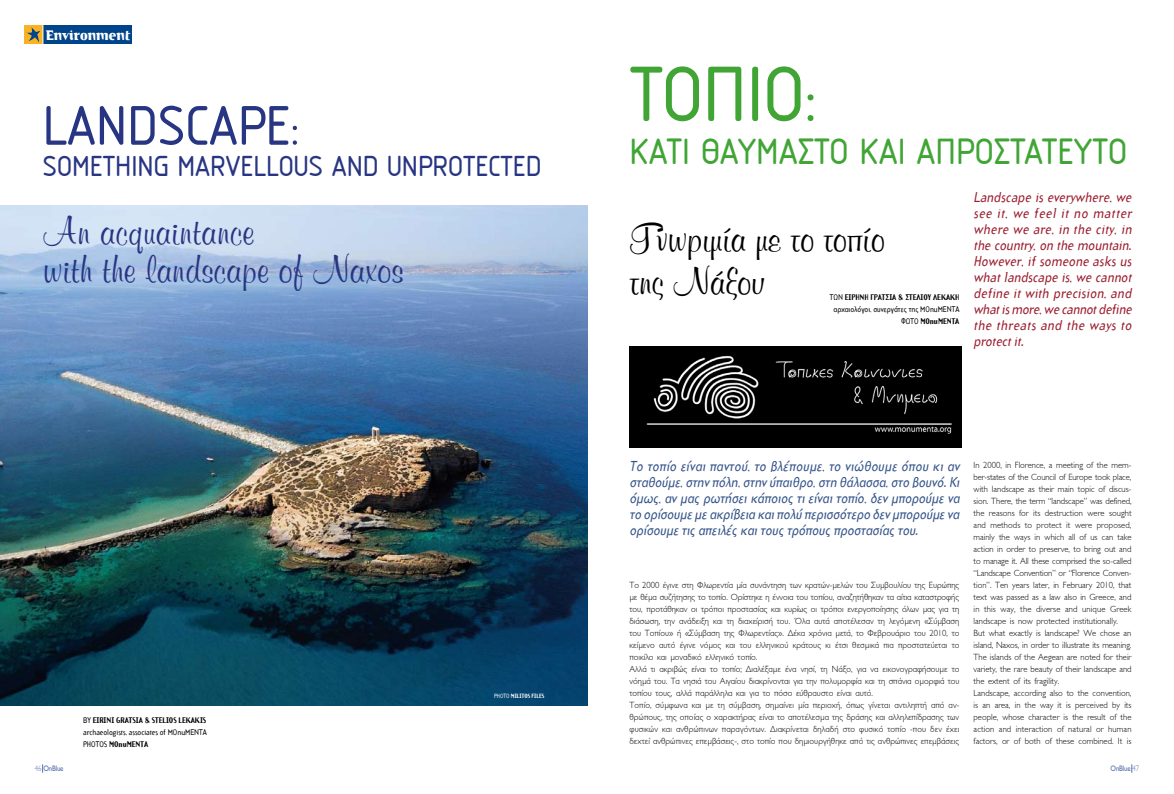
<style>
.page{position:relative;width:1174px;height:794px;background:#fff}
.page>*{position:absolute;margin:0;border:0;box-sizing:border-box;transform-origin:0 0}
.t1{font:81.5px "PF Isonorm";color:#40a535}
.t2{font:58px "PF Isonorm";color:#273583}
.t3{font:40px/38px "PF Flash Back Normal";color:#273583}
.t4{font:40px/43px "PF Flash Back Normal";color:#000}
.t5{font:38px "PF Isonorm";color:#40a535}
.t6{font:30px "PF Isonorm";color:#273583}
.t7{font:italic 14px/16px "CF Spookie";color:#335388;text-align:justify;scale:.95 1}
.t8{font:italic 14px/16px "CF Spookie";color:#9b1b2b;text-align:justify;scale:.95 1}
.t9{font:800 14px "CF Derrida";color:#fff}
.t10{font:300 9px/12px "CF Jill";color:#000;scale:.95 1}
.t11{font:8px/12px "CF Spookie";color:#000;text-align:justify;scale:.95 1}
.t12{font:700 8px "CF Spookie";color:#000;scale:.95 1}
.t13{font:8px "CF Jill";letter-spacing:-.025em;color:#5470ab;scale:.85 1}
.t14{font:700 6px "CF Spookie";color:#fff;scale:.95 1}
.s1{font-weight:700}
.s2{font-weight:400}
.s3{font-weight:300}
</style>
<div class="page">
<div style="left:42px;top:26px;width:90px;height:18px;background:#00458b"></div>
<svg style="left:24px;top:26px;width:19px;height:18px"></svg>
<svg style="left:26px;top:27px;width:6px;height:6px"></svg>
<svg style="left:43px;top:25px;width:1px;height:19px"></svg>
<img style="left:0;top:206px;width:587px;height:499px">
<img style="left:629px;top:346px;width:332px;height:101px">
<h3 class="t9" style="left:45px;top:27px;width:87px">Environment</h3>
<h2 class="t2" style="left:43px;top:94px;width:258px">LANDSCAPE:</h2>
<h3 class="t6" style="left:43px;top:149px;width:500px">SOMETHING MARVELLOUS AND UNPROTECTED</h3>
<h3 class="t3" style="left:43px;top:211px;width:362px">An acquaintance<br>with the landscape of Naxos</h3>
<p class="t11" style="left:83px;top:714px;width:132px">ΒΥ <span class="s1">EIRINI GRATSIA &amp; STELIOS LEKAKIS </span>archaeologists, associates of MOnuMENTA PHOTOS <span class="s1">MONUMENTA</span></p>
<p class="t14" style="left:494px;top:692px;width:26px"><span class="s2">PHOTO</span> MILITOS</p>
<p class="t14" style="left:531px;top:692px;width:15px">FILES</p>
<h1 class="t1" style="left:629px;top:49px;width:189px">ΤΟΠΙΟ:</h1>
<h3 class="t5" style="left:629px;top:131px;width:499px">ΚΑΤΙ ΘΑΥΜΑΣΤΟ ΚΑΙ ΑΠΡΟΣΤΑΤΕΥTO</h3>
<h3 class="t4" style="left:629px;top:216px;width:257px">Γνωριμία με το τοπίο της Νάξου</h3>
<p class="t12" style="left:830px;top:291px;width:137px"><span class="s2">TΩΝ</span> ΕΙΡΉΝΗ ΓΡΑΤΣΊΑ &amp; ΣΤΈΛΙΟY ΛΕ ΚΆΚΗ</p>
<p class="t11" style="left:833px;top:302px;width:134px">αρχαιολόγοι, συνεργάτες της MOnuMENTA</p>
<p class="t12" style="left:901px;top:315px;width:54px"><span class="s2">ΦΩΤΟ</span> MONUMENTA</p>
<p class="t8" style="left:973px;top:188px;width:171px">Landscape is everywhere, we see it, we feel it no matter where we are, in the city, in the country,on the mountain.<br>However, if someone asks us what landscape is, we cannot define it with precision, and whatismore,we cannotdefine the threats and the ways to protectit.</p>
<p class="t7" style="left:629px;top:458px;width:352px">Το τοπίο είναι παντού, το βλέπουμε, το νιώθουμε όπου κι αν σταθούμε,στηνπόλη,στηνύπαιθρο,στη θάλασσα,στο βουνό.Κι όμως,ανμας ρωτήσεικάποιος τιείναιτοπίο,δενμπορούμενα το ορίσουμεμεακρίβεια καιπολύ περισσότερο δενμπορούμενα ορίσουμετις απειλές καιτους τρόπους προστασίας του.</p>
<p class="t10" style="left:629px;top:579px;width:349px">Το 2000 έγινε στη Φλωρεντία μία συνάντηση των κρατών-μελών του Συμβουλίου της Ευρώπης με θέμα συζήτησης το τοπίο. Ορίστηκε η έννοια του τοπίου, αναζητήθηκαν τα αίτια καταστροφής του, προτάθηκαν οι τρόποι προστασίας και κυρίως οι τρόποι ενεργοποίησης όλων μας για τη διάσωση, την ανάδειξη και τη διαχείρισή του. Όλα αυτά αποτέλεσαν τη λεγόμενη «Σύμβαση του Τοπίου» ή «Σύμβαση της Φλωρεντίας». Δέκα χρόνια μετά, το Φεβρουάριο του 2010, το κείμενο αυτό έγινε νόμος και του ελληνικού κράτους κι έτσι θεσμικά πια προστατεύεται το ποικίλο και μοναδικό ελληνικό τοπίο.<br>Αλλά τι ακριβώς είναι το τοπίο; Διαλέξαμε ένα νησί, τη Νάξο, για να εικονογραφήσουμε το νόημά του. Τα νησιά του Αιγαίου διακρίνονται για την πολυμορφία και τη σπάνια ομορφιά του τοπίου τους, αλλά παράλληλα και για το πόσο εύθραυστο είναι αυτό.<br>Τοπίο, σύμφωνα και με τη σύμβαση, σημαίνει μία περιοχή, όπως γίνεται αντιληπτή από αν&shy;θρώπους, της οποίας ο χαρακτήρας είναι το αποτέλεσμα της δράσης και αλληλεπίδρασης των φυσικών και ανθρώπινων παραγόντων. Διακρίνεται δηλαδή στο φυσικό τοπίο -που δεν έχει δεχτεί ανθρώπινες επεμβάσεις-, στο τοπίο που δημιουργήθηκε από τις ανθρώπινες επεμβάσεις</p>
<p class="t10" style="left:973px;top:459px;width:168px">In 2000, in Florence, a meeting of the mem&shy;ber-states of the Council of Europe took place, with landscape as their main topic of discus&shy;sion. There, the term “landscape” was defined, the reasons for its destruction were sought and methods to protect it were proposed, mainly the ways in which all of us can take action in order to preserve, to bring out and to manage it. All these comprised the so-called “Landscape Convention” or “Florence Conven&shy;tion”. Ten years later, in February 2010, that text was passed as a law also in Greece, and in this way, the diverse and unique Greek landscape is now protected institutionally.<br>But what exactly is landscape? We chose an island, Naxos, in order to illustrate its meaning.<br>The islands of the Aegean are noted for their variety, the rare beauty of their landscape and the extent of its fragility.<br>Landscape, according also to the convention, is an area, in the way it is perceived by its people, whose character is the result of the action and interaction of natural or human factors, or of both of these combined. It is</p>
<p class="t13" style="left:35px;top:764px;width:35px"><span class="s3">46</span> OnBlue</p>
<p class="t13" style="left:1110px;top:764px;width:35px">OnBlue <span class="s3">47</span></p>
</div>
